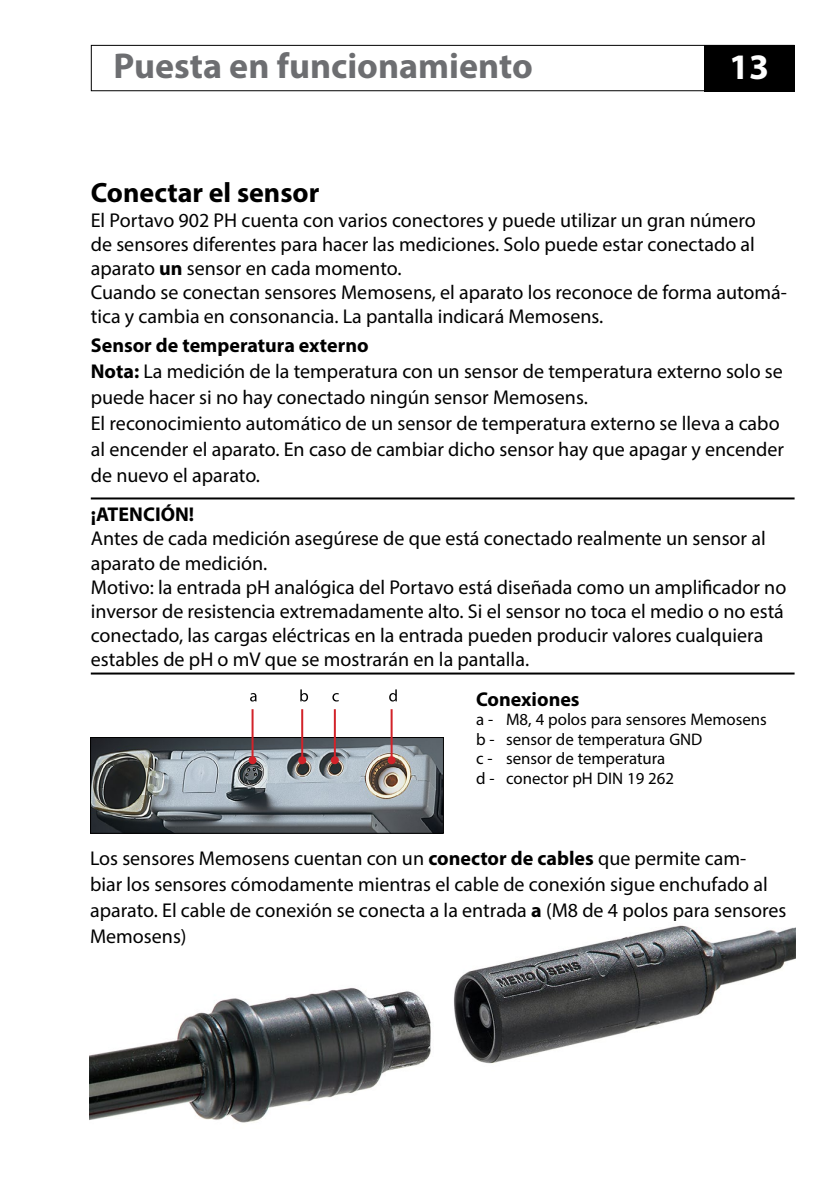
<style>
.page{position:relative;width:840px;height:1191px;background:#fff}
.page>*{position:absolute;margin:0;border:0;box-sizing:border-box;transform-origin:0 0}
.Kolumne_grau{font:700 36px "Myriad Pro";color:#6d6e71}
.Seitenzahl{font:700 36px "Myriad Pro";color:#fff}
.Kapitel_2__fett{font:700 28px "Myriad Pro";color:#000}
.t1{font:20px/24px "Myriad Pro";color:#000}
.Normal_fett{font:700 20px "Myriad Pro";color:#000}
.Bildtext{font:16.8px "Myriad Pro";color:#000}
.s1{font-weight:700}
</style>
<div class="page">
<img style="left:90px;top:925px;width:704px;height:198px">
<div style="left:91px;top:45px;width:703px;height:46px;border:1px solid #000"></div>
<div style="left:703px;top:45px;width:91px;height:46px;background:#000"></div>
<img style="left:92px;top:739px;width:349px;height:93px">
<div style="left:90px;top:737px;width:353px;height:97px;border:1px solid #000"></div>
<hr style="left:251px;top:709px;width:2px;height:51px;background:#d2232a">
<div style="left:248px;top:756px;width:8px;height:8px;background:#d2232a;border-radius:50%"></div>
<hr style="left:301px;top:709px;width:2px;height:51px;background:#d2232a">
<div style="left:298px;top:756px;width:8px;height:8px;background:#d2232a;border-radius:50%"></div>
<hr style="left:333px;top:709px;width:2px;height:51px;background:#d2232a">
<div style="left:330px;top:756px;width:8px;height:8px;background:#d2232a;border-radius:50%"></div>
<svg style="left:250px;top:693px;width:6px;height:8px"></svg>
<svg style="left:300px;top:689px;width:8px;height:12px"></svg>
<svg style="left:332px;top:693px;width:6px;height:8px"></svg>
<svg style="left:389px;top:689px;width:7px;height:12px"></svg>
<hr style="left:390px;top:709px;width:2px;height:51px;background:#d2232a">
<div style="left:387px;top:756px;width:8px;height:8px;background:#d2232a;border-radius:50%"></div>
<hr style="left:91px;top:497px;width:703px;height:2px;background:#000">
<hr style="left:91px;top:672px;width:703px;height:2px;background:#000">
<p class="Kolumne_grau" style="left:113px;top:42px;width:420px">Puesta en funcionamiento</p>
<p class="Seitenzahl" style="left:728px;top:44px;width:41px">13</p>
<p class="Kapitel_2__fett" style="left:91px;top:175px;width:230px">Conectar el sensor</p>
<p class="t1" style="left:91px;top:207px;width:666px;text-align:justify">El Portavo 902 PH cuenta con varios conectores y puede utilizar un gran número de sensores diferentes para hacer las mediciones. Solo puede estar conectado al aparato <span class="s1">un</span> sensor en cada momento.</p>
<p class="t1" style="left:91px;top:279px;width:697px">Cuando se conectan sensores Memosens, el aparato los reconoce de forma automá&shy;tica y cambia en consonancia. La pantalla indicará Memosens.</p>
<p class="Normal_fett" style="left:91px;top:332px;width:279px">Sensor de temperatura externo</p>
<p class="t1" style="left:91px;top:358px;width:693px;line-height:26px"><span class="s1">Nota:</span> La medición de la temperatura con un sensor de temperatura externo solo se puede hacer si no hay conectado ningún sensor Memosens.</p>
<p class="t1" style="left:91px;top:410px;width:694px;line-height:26px">El reconocimiento automático de un sensor de temperatura externo se lleva a cabo al encender el aparato. En caso de cambiar dicho sensor hay que apagar y encender de nuevo el aparato.</p>
<p class="Normal_fett" style="left:91px;top:502px;width:105px">¡ATENCIÓN!</p>
<p class="t1" style="left:91px;top:526px;width:676px">Antes de cada medición asegúrese de que está conectado realmente un sensor al aparato de medición.</p>
<p class="t1" style="left:91px;top:574px;width:696px">Motivo: la entrada pH analógica del Portavo está diseñada como un amplificador no inversor de resistencia extremadamente alto. Si el sensor no toca el medio o no está conectado, las cargas eléctricas en la entrada pueden producir valores cualquiera estables de pH o mV que se mostrarán en la pantalla.</p>
<p class="Normal_fett" style="left:476px;top:685px;width:105px">Conexiones</p>
<p class="Bildtext" style="left:476px;top:709px;width:292px">a - M8, 4 polos para sensores Memosens</p>
<p class="Bildtext" style="left:476px;top:728px;width:228px">b - sensor de temperatura GND</p>
<p class="Bildtext" style="left:476px;top:748px;width:191px">c - sensor de temperatura</p>
<p class="Bildtext" style="left:476px;top:768px;width:199px">d - conector pH DIN 19 262</p>
<p class="t1" style="left:90px;top:845px;width:697px;line-height:26px">Los sensores Memosens cuentan con un <span class="s1">conector de cables</span> que permite cam-<br>biar los sensores cómodamente mientras el cable de conexión sigue enchufado al aparato. El cable de conexión se conecta a la entrada <span class="s1">a</span> (M8 de 4 polos para sensores Memosens)</p>
</div>
